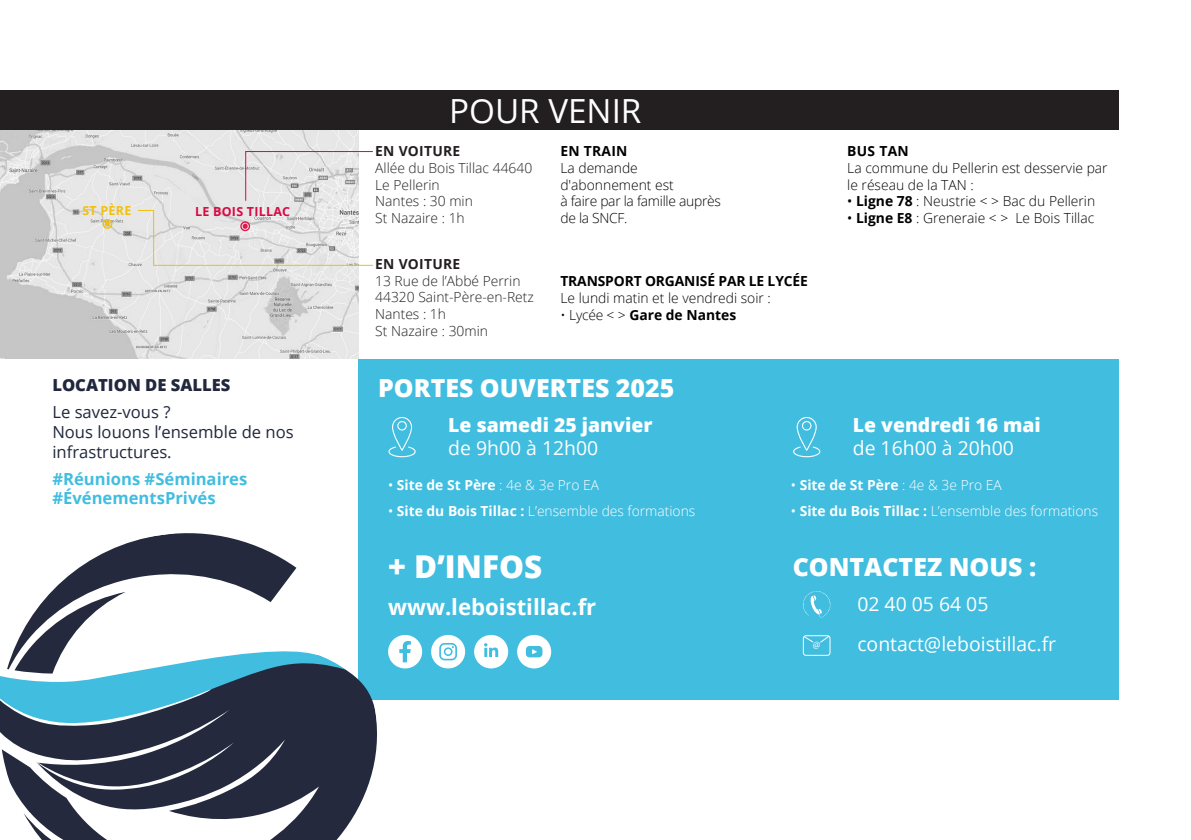
<style>
.page{position:relative;width:1191px;height:840px;background:#fff}
.page>*{position:absolute;margin:0;border:0;box-sizing:border-box;transform-origin:0 0}
.t1{font:33.2px "Open Sans";color:#fff}
.t2{font:800 31.4px "Open Sans";color:#fff}
.t3{font:800 25px "Open Sans";color:#fff}
.t4{font:700 22.2px "Open Sans";color:#fff}
.t5{font:19.4px "Open Sans";color:#fff}
.t6{font:800 19.4px "Open Sans";color:#fff}
.t7{font:16.6px/20px "Open Sans";color:#21283d}
.t8{font:700 16.6px/20px "Open Sans";color:#41bde0}
.t9{font:800 16.6px "Open Sans";color:#21283d}
.t10{font:300 13.8px/16.6px "Open Sans";color:#000}
.t11{font:300 13.8px/16.6px "Open Sans";color:#231f20}
.t12{font:300 13.8px "Open Sans";color:#fff}
.t13{font:700 13.8px "Open Sans";letter-spacing:-.01em;color:#000}
.t14{font:300 13.8px/16.6px "Open Sans";letter-spacing:-.02em;color:#000}
.t15{font:700 13.8px "Open Sans";color:#fff}
.t16{font:700 13.8px "Open Sans";letter-spacing:.02em;color:#231f20}
.t17{font:700 12.4px "Open Sans";letter-spacing:.02em;color:#dc0742}
.t18{font:700 12.4px "Open Sans";letter-spacing:.02em;color:#f1c00f}
.t19{font:10.6px "Myriad Pro";color:#fff;scale:.96 1}
.s1{font-weight:300}
.s2{font-weight:400}
.s3{font-weight:700}
</style>
<div class="page">
<div style="left:0;top:91px;width:1119px;height:39px;background:#231f20"></div>
<img style="left:0;top:130px;width:358px;height:228px">
<div style="left:358px;top:358px;width:760px;height:341px;background:#41bde0"></div>
<div style="left:240px;top:221px;width:10px;height:10px;border:1px solid #e0194d;border-radius:50%"></div>
<svg style="left:243px;top:223px;width:5px;height:6px"></svg>
<svg style="left:388px;top:417px;width:28px;height:40px"></svg>
<svg style="left:803px;top:591px;width:27px;height:26px"></svg>
<div style="left:803px;top:635px;width:27px;height:20px;border:1px solid #fff;border-radius:3px"></div>
<svg style="left:803px;top:635px;width:27px;height:8px"></svg>
<svg style="left:793px;top:417px;width:28px;height:40px"></svg>
<svg style="left:0;top:533px;width:384px;height:306px"></svg>
<svg style="left:0;top:645px;width:345px;height:80px"></svg>
<div style="left:102px;top:219px;width:10px;height:10px;border:1px solid #f1c00f;border-radius:50%"></div>
<svg style="left:105px;top:221px;width:5px;height:5px"></svg>
<hr style="left:245px;top:151px;width:1px;height:50px;background:#dc0742">
<hr style="left:246px;top:151px;width:127px;height:1px;background:#dc0742">
<hr style="left:153px;top:265px;width:220px;height:1px;background:#f1c00f">
<hr style="left:153px;top:211px;width:1px;height:54px;background:#f1c00f">
<svg style="left:138px;top:210px;width:16px;height:1px"></svg>
<div style="left:388px;top:634px;width:34px;height:34px;background:#fff;border-radius:50%"></div>
<svg style="left:399px;top:641px;width:12px;height:21px"></svg>
<div style="left:431px;top:634px;width:34px;height:34px;background:#fff;border-radius:50%"></div>
<svg style="left:439px;top:643px;width:18px;height:17px"></svg>
<div style="left:474px;top:634px;width:34px;height:34px;background:#fff;border-radius:50%"></div>
<svg style="left:484px;top:643px;width:14px;height:13px"></svg>
<div style="left:517px;top:634px;width:34px;height:34px;background:#fff;border-radius:50%"></div>
<svg style="left:526px;top:646px;width:16px;height:11px"></svg>
<p class="t18" style="left:82px;top:201px;width:50px">ST PÈRE</p>
<p class="t17" style="left:195px;top:203px;width:96px">LE BOIS TILLAC</p>
<p class="t9" style="left:52px;top:372px;width:180px">LOCATION DE SALLES</p>
<p class="t7" style="left:52px;top:401px;width:243px">Le savez-vous ?<br>Nous louons l’ensemble de nos infrastructures.</p>
<p class="t8" style="left:52px;top:468px;width:196px">#Réunions #Séminaires #ÉvénementsPrivés</p>
<p class="t1" style="left:449px;top:88px;width:194px">POUR VENIR</p>
<p class="t16" style="left:375px;top:141px;width:87px">EN VOITURE</p>
<p class="t11" style="left:375px;top:159px;width:159px">Allée du Bois Tillac 44640<br>Le Pellerin</p>
<p class="t11" style="left:375px;top:192px;width:99px">Nantes : 30 min</p>
<p class="t11" style="left:375px;top:209px;width:91px">St Nazaire : 1h</p>
<p class="t16" style="left:375px;top:254px;width:87px">EN VOITURE</p>
<p class="t11" style="left:375px;top:272px;width:147px">13 Rue de l’Abbé Perrin</p>
<p class="t11" style="left:375px;top:288px;width:160px">44320 Saint-Père-en-Retz</p>
<p class="t11" style="left:375px;top:305px;width:72px">Nantes : 1h</p>
<p class="t11" style="left:375px;top:322px;width:114px">St Nazaire : 30min</p>
<p class="t13" style="left:560px;top:141px;width:69px">EN TRAIN</p>
<p class="t14" style="left:560px;top:159px;width:162px">La demande d'abonnement est<br>à faire par la famille auprès de la SNCF.</p>
<p class="t13" style="left:560px;top:271px;width:249px">TRANSPORT ORGANISÉ PAR LE LYCÉE</p>
<p class="t10" style="left:560px;top:289px;width:212px">Le lundi matin et le vendredi soir :</p>
<p class="t13" style="left:560px;top:304px;width:177px"><span class="s1">• Lycée &lt; &gt;</span> Gare de Nantes</p>
<p class="t3" style="left:378px;top:369px;width:298px">PORTES OUVERTES 2025</p>
<p class="t6" style="left:448px;top:410px;width:206px">Le samedi 25 janvier</p>
<p class="t5" style="left:448px;top:434px;width:152px">de 9h00 à 12h00</p>
<p class="t13" style="left:847px;top:141px;width:63px">BUS TAN</p>
<p class="t10" style="left:847px;top:159px;width:262px">La commune du Pellerin est desservie par le réseau de la TAN :</p>
<p class="t10" style="left:847px;top:192px;width:249px"><span class="s2">•</span> <span class="s3">Ligne 78</span> : Neustrie &lt; &gt; Bac du Pellerin</p>
<p class="t10" style="left:847px;top:209px;width:248px"><span class="s2">•</span> <span class="s3">Ligne E8</span> : Greneraie &lt; &gt; Le Bois Tillac</p>
<p class="t6" style="left:853px;top:410px;width:189px">Le vendredi 16 mai</p>
<p class="t5" style="left:853px;top:434px;width:163px">de 16h00 à 20h00</p>
<p class="t15" style="left:388px;top:474px;width:212px"><span class="s2">•</span> Site de St Père <span class="s1">: 4e &amp; 3e Pro EA</span></p>
<p class="t12" style="left:388px;top:501px;width:309px"><span class="s2">•</span> <span class="s3">Site du Bois Tillac :</span> L’ensemble des formations</p>
<p class="t2" style="left:388px;top:542px;width:156px">+ D’INFOS</p>
<p class="t4" style="left:388px;top:590px;width:210px">www.leboistillac.fr</p>
<p class="t15" style="left:791px;top:474px;width:212px"><span class="s2">•</span> Site de St Père <span class="s1">: 4e &amp; 3e Pro EA</span></p>
<p class="t12" style="left:791px;top:501px;width:309px"><span class="s2">•</span> <span class="s3">Site du Bois Tillac :</span> L’ensemble des formations</p>
<p class="t3" style="left:792px;top:547px;width:245px">CONTACTEZ NOUS :</p>
<p class="t19" style="left:813px;top:637px;width:9px">@</p>
<p class="t5" style="left:857px;top:590px;width:133px">02 40 05 64 05</p>
<p class="t5" style="left:857px;top:630px;width:200px">contact@leboistillac.fr</p>
</div>
